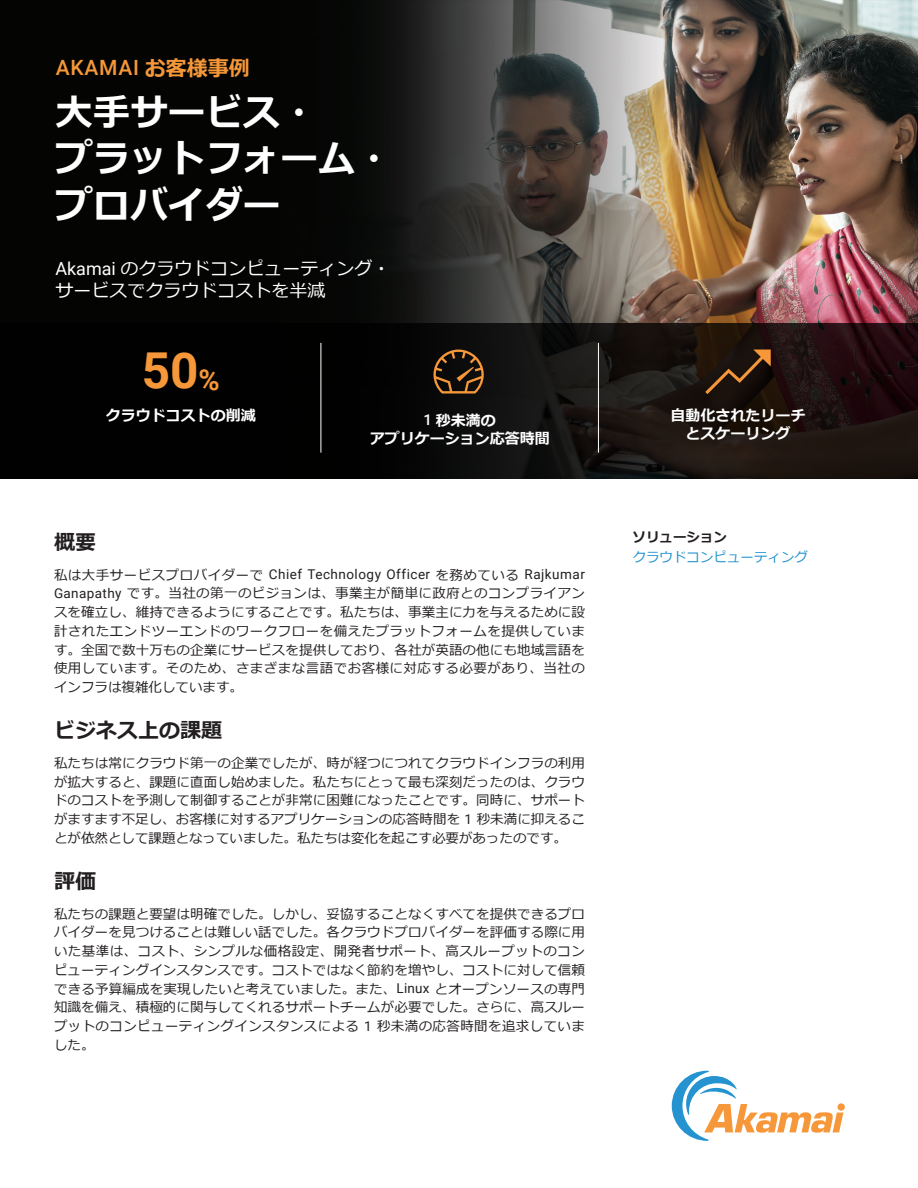
<style>
.page{position:relative;width:918px;height:1188px;background:#fff}
.page>*{position:absolute;margin:0;border:0;box-sizing:border-box;transform-origin:0 0}
.t1{font:700 49.5px "Roboto";color:#f69739}
.t2{font:700 37.5px/46.5px "Meiryo";color:#fff}
.t3{font:700 21px "Meiryo";color:#231f20}
.t4{font:500 21px "Roboto";letter-spacing:.035em;color:#f69739}
.t5{font:18px/22.5px "Meiryo";color:#fff}
.t6{font:700 15px/18px "Meiryo";color:#fff;text-align:center}
.t7{font:13.5px/18.8px "Meiryo";letter-spacing:.03em;color:#231f20;text-align:justify}
.t8{font:13.5px "Roboto";letter-spacing:.035em;color:#231f20}
.t9{font:13.5px "Meiryo";color:#2493cf}
.t10{font:700 13.5px "Meiryo";color:#231f20}
.s1{font-family:"Meiryo";font-weight:700}
.s2{font-family:"Roboto"}
.s3{font-size:28.8px}
.s4{font-family:"Roboto";font-weight:500}
.s5{font-family:"Meiryo"}
</style>
<div class="page">
<svg style="left:672px;top:1071px;width:171px;height:70px"></svg>
<img style="left:0;top:0;width:918px;height:323px">
<svg style="left:0;top:323px;width:918px;height:156px;background:#0e0b0a"></svg>
<hr style="left:321px;top:343px;width:1px;height:110px;background:#fff">
<hr style="left:598px;top:343px;width:1px;height:110px;background:#fff">
<svg style="left:705px;top:350px;width:66px;height:44px;background:#362211"></svg>
<svg style="left:433px;top:350px;width:51px;height:44px;background:#482f16"></svg>
<h3 class="t4" style="left:56px;top:53px;width:195px">AKAMAI <span class="s1">お客様事例</span></h3>
<h2 class="t2" style="left:55px;top:91px;width:339px">大手サービス・<br>プラットフォーム・プロバイダー</h2>
<h3 class="t5" style="left:55px;top:258px;width:337px"><span class="s2">Akamai</span> のクラウドコンピューティング・サービスでクラウドコストを半減</h3>
<h1 class="t1" style="left:142px;top:336px;width:80px">50<span class="s3">%</span></h1>
<p class="t6" style="left:106px;top:407px;width:152px">クラウドコストの削減</p>
<p class="t6" style="left:370px;top:412px;width:181px"><span class="s4">1</span> 秒未満の<br>アプリケーション応答時間</p>
<p class="t6" style="left:670px;top:407px;width:136px">自動化されたリーチとスケーリング</p>
<h3 class="t3" style="left:54px;top:528px;width:43px">概要</h3>
<p class="t8" style="left:54px;top:565px;width:532px"><span class="s5">私は大手サービスプロバイダーで</span> Chief Technology Officer <span class="s5">を務めている</span> Rajkumar</p>
<p class="t7" style="left:54px;top:585px;width:533px"><span class="s2">Ganapathy</span> です。当社の第一のビジョンは、事業主が簡単に政府とのコンプライアンスを確立し、維持できるようにすることです。私たちは、事業主に力を与えるために設計されたエンドツーエンドのワークフローを備えたプラットフォームを提供しています。全国で数十万もの企業にサービスを提供しており、各社が英語の他にも地域言語を使用しています。そのため、さまざまな言語でお客様に対応する必要があり、当社のインフラは複雑化しています。</p>
<h3 class="t3" style="left:54px;top:716px;width:169px">ビジネス上の課題</h3>
<p class="t7" style="left:54px;top:754px;width:533px">私たちは常にクラウド第一の企業でしたが、時が経つにつれてクラウドインフラの利用が拡大すると、課題に直面し始めました。私たちにとって最も深刻だったのは、クラウドのコストを予測して制御することが非常に困難になったことです。同時に、サポートがますます不足し、お客様に対するアプリケーションの応答時間を <span class="s2">1</span> 秒未満に抑えることが依然として課題となっていました。私たちは変化を起こす必要があったのです。</p>
<h3 class="t3" style="left:54px;top:867px;width:43px">評価</h3>
<p class="t7" style="left:54px;top:905px;width:533px">私たちの課題と要望は明確でした。しかし、妥協することなくすべてを提供できるプロバイダーを見つけることは難しい話でした。各クラウドプロバイダーを評価する際に用いた基準は、コスト、シンプルな価格設定、開発者サポート、高スループットのコンピューティングインスタンスです。コストではなく節約を増やし、コストに対して信頼できる予算編成を実現したいと考えていました。また、<span class="s2">Linux</span> とオープンソースの専門知識を備え、積極的に関与してくれるサポートチームが必要でした。さらに、高スループットのコンピューティングインスタンスによる <span class="s2">1</span> 秒未満の応答時間を追求していました。</p>
<p class="t10" style="left:633px;top:528px;width:96px">ソリューション</p>
<p class="t9" style="left:633px;top:548px;width:177px">クラウドコンピューティング</p>
</div>
